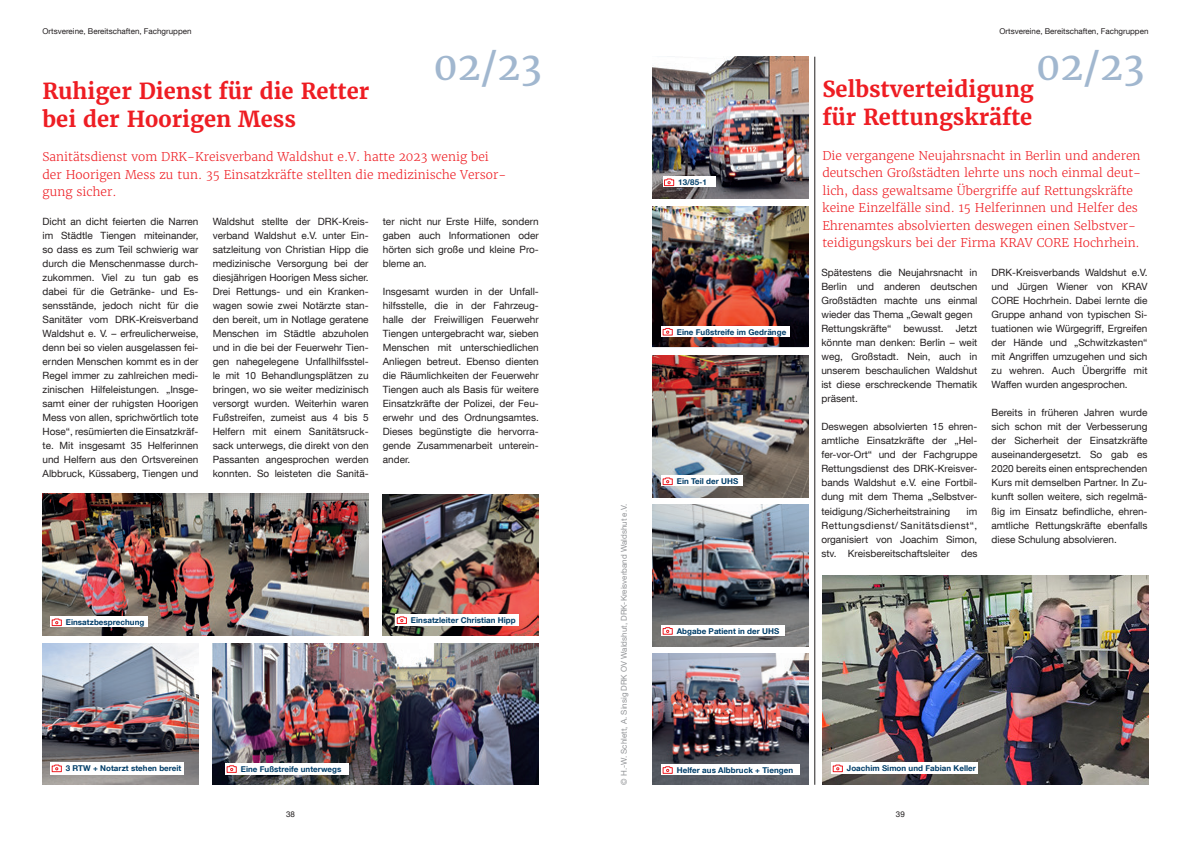
<style>
.page{position:relative;width:1191px;height:842px;background:#fff}
.page>*{position:absolute;margin:0;border:0;box-sizing:border-box;transform-origin:0 0}
.t1{font:38.6px "Merriweather";color:#a1b7cf}
.t2{font:700 22px/28px "Merriweather";color:#ee1d23}
.t3{font:300 12px/17.5px "Merriweather";color:#ee1d23}
.t4{font:10px/14px "Helvetica Neue LT Com";color:#231f20;text-align:justify}
.t5{font:700 8px "Helvetica Neue LT Com";letter-spacing:.005em;color:#003d68}
.t6{font:8px "Helvetica Neue LT Com";color:#231f20}
.t7{font:8px "Helvetica Neue LT Com";color:#939598}
</style>
<div class="page">
<img style="left:43px;top:493px;width:326px;height:142px">
<img style="left:213px;top:643px;width:326px;height:142px">
<img style="left:383px;top:494px;width:156px;height:141px">
<img style="left:652px;top:57px;width:156px;height:141px">
<img style="left:652px;top:206px;width:156px;height:141px">
<img style="left:652px;top:355px;width:156px;height:142px">
<img style="left:652px;top:505px;width:156px;height:141px">
<img style="left:652px;top:654px;width:156px;height:131px">
<img style="left:43px;top:643px;width:155px;height:142px">
<img style="left:822px;top:575px;width:326px;height:210px">
<hr style="left:814px;top:57px;width:1px;height:728px;background:#231f20">
<div style="left:50px;top:616px;width:98px;height:11px;background:#fff"></div>
<svg style="left:51px;top:618px;width:11px;height:8px"></svg>
<div style="left:50px;top:762px;width:134px;height:13px;background:#fff"></div>
<svg style="left:51px;top:764px;width:11px;height:8px"></svg>
<div style="left:225px;top:763px;width:124px;height:12px;background:#fff"></div>
<svg style="left:226px;top:765px;width:11px;height:8px"></svg>
<div style="left:395px;top:614px;width:124px;height:12px;background:#fff"></div>
<svg style="left:396px;top:616px;width:11px;height:8px"></svg>
<div style="left:661px;top:326px;width:128px;height:11px;background:#fff"></div>
<svg style="left:662px;top:328px;width:11px;height:8px"></svg>
<div style="left:662px;top:176px;width:53px;height:11px;background:#fff"></div>
<svg style="left:664px;top:178px;width:10px;height:8px"></svg>
<div style="left:831px;top:762px;width:147px;height:12px;background:#fff"></div>
<svg style="left:832px;top:764px;width:11px;height:8px"></svg>
<div style="left:661px;top:625px;width:124px;height:11px;background:#fff"></div>
<svg style="left:662px;top:627px;width:11px;height:8px"></svg>
<div style="left:661px;top:764px;width:138px;height:11px;background:#fff"></div>
<svg style="left:662px;top:766px;width:11px;height:8px"></svg>
<div style="left:661px;top:475px;width:82px;height:11px;background:#fff"></div>
<svg style="left:662px;top:477px;width:11px;height:8px"></svg>
<p class="t6" style="left:43px;top:26px;width:150px">Ortsvereine, Bereitschaften, Fachgruppen</p>
<p class="t6" style="left:999px;top:26px;width:150px">Ortsvereine, Bereitschaften, Fachgruppen</p>
<h1 class="t1" style="left:433px;top:42px;width:110px">02/23</h1>
<h1 class="t1" style="left:1036px;top:42px;width:110px">02/23</h1>
<h2 class="t2" style="left:822px;top:75px;width:213px">Selbstverteidigung für Rettungskräfte</h2>
<p class="t3" style="left:822px;top:147px;width:320px">Die vergangene Neujahrsnacht in Berlin und anderen deutschen Großstädten lehrte uns noch einmal deut&shy;lich, dass gewaltsame Übergriffe auf Rettungskräfte keine Einzelfälle sind. 15 Helferinnen und Helfer des Ehrenamtes absolvierten deswegen einen Selbstver&shy;teidigungskurs bei der Firma KRAV CORE Hochrhein.</p>
<h2 class="t2" style="left:43px;top:77px;width:328px">Ruhiger Dienst für die Retter bei der Hoorigen Mess</h2>
<p class="t3" style="left:43px;top:148px;width:465px">Sanitätsdienst vom DRK-Kreisverband Waldshut e.V. hatte 2023 wenig bei der Hoorigen Mess zu tun. 35 Einsatzkräfte stellten die medizinische Versor&shy;gung sicher.</p>
<p class="t5" style="left:678px;top:177px;width:30px">13/85-1</p>
<p class="t4" style="left:43px;top:214px;width:157px">Dicht an dicht feierten die Narren im Städtle Tiengen miteinander, so dass es zum Teil schwierig war durch die Menschenmasse durch&shy;zukommen. Viel zu tun gab es dabei für die Getränke- und Es&shy;sensstände, jedoch nicht für die Sanitäter vom DRK-Kreisverband Waldshut e. V. – erfreulicherweise, denn bei so vielen ausgelassen fei&shy;ernden Menschen kommt es in der Regel immer zu zahlreichen medi&shy;zinischen Hilfeleistungen. „Insge&shy;samt einer der ruhigsten Hoorigen Mess von allen, sprichwörtlich tote Hose“, resümierten die Einsatzkräf&shy;te. Mit insgesamt 35 Helferinnen und Helfern aus den Ortsvereinen Albbruck, Küssaberg, Tiengen und</p>
<p class="t4" style="left:213px;top:214px;width:157px">Waldshut stellte der DRK-Kreis&shy;verband Waldshut e.V. unter Ein&shy;satzleitung von Christian Hipp die medizinische Versorgung bei der diesjährigen Hoorigen Mess sicher.<br>Drei Rettungs- und ein Kranken&shy;wagen sowie zwei Notärzte stan&shy;den bereit, um in Notlage geratene Menschen im Städtle abzuholen und in die bei der Feuerwehr Tien&shy;gen nahegelegene Unfallhilfsstel&shy;le mit 10 Behandlungsplätzen zu bringen, wo sie weiter medizinisch versorgt wurden. Weiterhin waren Fußstreifen, zumeist aus 4 bis 5<br>Helfern mit einem Sanitätsruck&shy;sack unterwegs, die direkt von den Passanten angesprochen werden konnten. So leisteten die Sanitä-</p>
<p class="t4" style="left:383px;top:214px;width:157px">ter nicht nur Erste Hilfe, sondern gaben auch Informationen oder hörten sich große und kleine Pro&shy;bleme an.</p>
<p class="t4" style="left:821px;top:266px;width:157px;text-align:left">Spätestens die Neujahrsnacht in<br>Berlin und anderen deutschen<br>Großstädten machte uns einmal wieder das Thema „Gewalt gegen<br>Rettungskräfte“ bewusst. Jetzt könnte man denken: Berlin – weit weg, Großstadt. Nein, auch in unserem beschaulichen Waldshut ist diese erschreckende Thematik präsent.</p>
<p class="t4" style="left:821px;top:420px;width:157px">Deswegen absolvierten 15 ehren&shy;amtliche Einsatzkräfte der „Hel&shy;fer-vor-Ort“ und der Fachgruppe Rettungsdienst des DRK-Kreisver&shy;bands Waldshut e.V. eine Fortbil&shy;dung mit dem Thema „Selbstver&shy;teidigung/Sicherheitstraining</p>
<p class="t4" style="left:991px;top:266px;width:157px">DRK-Kreisverbands Waldshut e.V. und Jürgen Wiener von KRAV CORE Hochrhein. Dabei lernte die Gruppe anhand von typischen Si&shy;tuationen wie Würgegriff, Ergreifen der Hände und „Schwitzkasten“ mit Angriffen umzugehen und sich zu wehren. Auch Übergriffe mit Waffen wurden angesprochen.</p>
<p class="t4" style="left:991px;top:406px;width:157px">Bereits in früheren Jahren wurde sich schon mit der Verbesserung der Sicherheit der Einsatzkräfte auseinandergesetzt. So gab es 2020 bereits einen entsprechenden Kurs mit demselben Partner. In Zu&shy;kunft sollen weitere, sich regelmä&shy;ßig im Einsatz befindliche, ehren&shy;amtliche Rettungskräfte ebenfalls diese Schulung absolvieren.</p>
<p class="t4" style="left:383px;top:284px;width:157px">Insgesamt wurden in der Unfall&shy;hilfsstelle, die in der Fahrzeug&shy;halle der Freiwilligen Feuerwehr Tiengen untergebracht war, sieben Menschen mit unterschiedlichen Anliegen betreut. Ebenso dienten die Räumlichkeiten der Feuerwehr Tiengen auch als Basis für weitere Einsatzkräfte der Polizei, der Feu&shy;erwehr und des Ordnungsamtes.<br>Dieses begünstigte die hervorra&shy;gende Zusammenarbeit unterein&shy;ander.</p>
<p class="t5" style="left:677px;top:327px;width:111px">Eine Fußstreife im Gedränge</p>
<p class="t5" style="left:677px;top:476px;width:63px">Ein Teil der UHS</p>
<p class="t7" style="left:619px;top:785px;width:282px;rotate:-90deg">© H.-W. Schlett, A. Sinsig DRK OV Waldshut, DRK-Kreisverband Waldshut e.V.</p>
<p class="t4" style="left:821px;top:504px;width:157px;text-indent:145px">im Rettungsdienst/ Sanitätsdienst“, organisiert von Joachim Simon, stv. Kreisbereitschaftsleiter des</p>
<p class="t5" style="left:411px;top:615px;width:106px">Einsatzleiter Christian Hipp</p>
<p class="t5" style="left:66px;top:617px;width:80px">Einsatzbesprechung</p>
<p class="t5" style="left:677px;top:626px;width:104px">Abgabe Patient in der UHS</p>
<p class="t5" style="left:847px;top:763px;width:131px">Joachim Simon und Fabian Keller</p>
<p class="t5" style="left:66px;top:763px;width:117px">3 RTW + Notarzt stehen bereit</p>
<p class="t5" style="left:241px;top:764px;width:102px">Eine Fußstreife unterwegs</p>
<p class="t5" style="left:677px;top:765px;width:118px">Helfer aus Albbruck + Tiengen</p>
<p class="t6" style="left:286px;top:809px;width:10px">38</p>
<p class="t6" style="left:896px;top:809px;width:10px">39</p>
</div>
